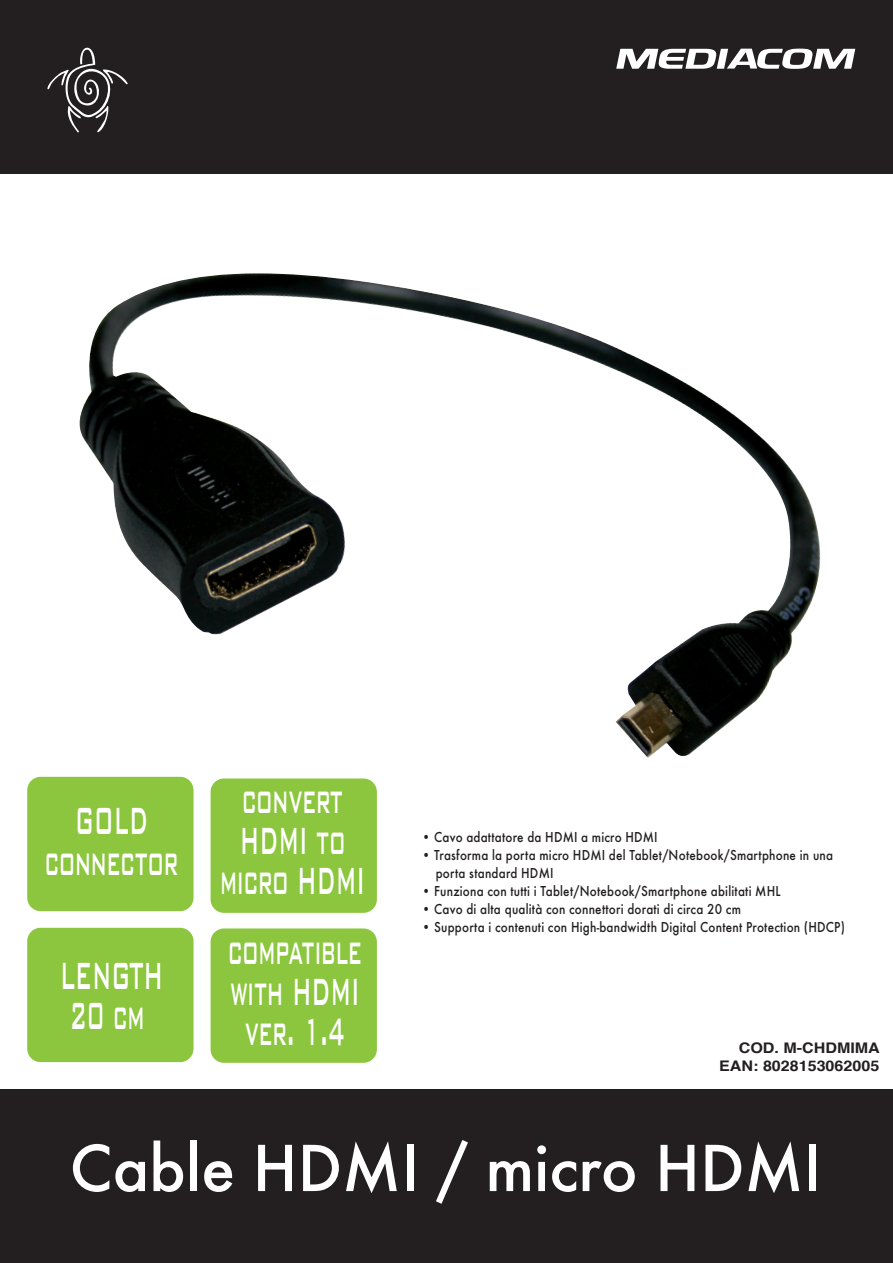
<style>
.page{position:relative;width:893px;height:1263px;background:#fff}
.page>*{position:absolute;margin:0;border:0;box-sizing:border-box;transform-origin:0 0}
.t1{font:500 69.3px "Futura T";color:#fff}
.t2{font:500 50.55px/40.5px "Bank Gothic BT";color:#fff;text-align:center;scale:.44 1}
.t3{font:500 15px/18px "Futura T";letter-spacing:.015em;color:#231f20;scale:.88 1}
.t4{font:700 14.55px/17.5px "Helvetica";color:#231f20;text-align:right;scale:1.1 1}
</style>
<div class="page">
<div style="left:0;top:1089px;width:893px;height:174px;background:#231f20"></div>
<div style="left:0;top:0;width:893px;height:173px;background:#231f20"></div>
<svg style="left:47px;top:47px;width:81px;height:85px"></svg>
<svg style="left:616px;top:49px;width:239px;height:20px"></svg>
<div style="left:211px;top:778px;width:166px;height:135px;background:#8bc63e;border-radius:13px"></div>
<div style="left:211px;top:928px;width:166px;height:135px;background:#8bc63e;border-radius:13px"></div>
<div style="left:27px;top:777px;width:167px;height:134px;background:#8bc63e;border-radius:13px"></div>
<div style="left:27px;top:928px;width:167px;height:134px;background:#8bc63e;border-radius:13px"></div>
<img style="left:79px;top:273px;width:742px;height:485px">
<h2 class="t2" style="left:45px;top:800px;width:306px">GOLD connector</h2>
<h2 class="t2" style="left:60px;top:954px;width:236px;text-align:left">LENGTH<br>20 cm</h2>
<h2 class="t2" style="left:220px;top:778px;width:331px">convert<br>HDMI to micro HDMI</h2>
<h2 class="t2" style="left:228px;top:929px;width:305px;text-align:justify">compatible with HDMI ver. 1.4</h2>
<p class="t3" style="left:422px;top:828px;width:270px">• Cavo adattatore da HDMI a micro HDMI</p>
<p class="t3" style="left:436px;top:846px;width:453px;text-indent:-14px">• Trasforma la porta micro HDMI del Tablet/Notebook/Smartphone in una porta standard HDMI</p>
<p class="t3" style="left:422px;top:882px;width:409px">• Funziona con tutti i Tablet/Notebook/Smartphone abilitati MHL</p>
<p class="t3" style="left:422px;top:900px;width:364px">• Cavo di alta qualità con connettori dorati di circa 20 cm</p>
<p class="t3" style="left:422px;top:918px;width:483px">• Supporta i contenuti con High-bandwidth Digital Content Protection (HDCP)</p>
<p class="t4" style="left:719px;top:1039px;width:148px">COD. M-CHDMIMA<br>EAN: 8028153062005</p>
<h1 class="t1" style="left:70px;top:1127px;width:753px">Cable HDMI / micro HDMI</h1>
</div>
